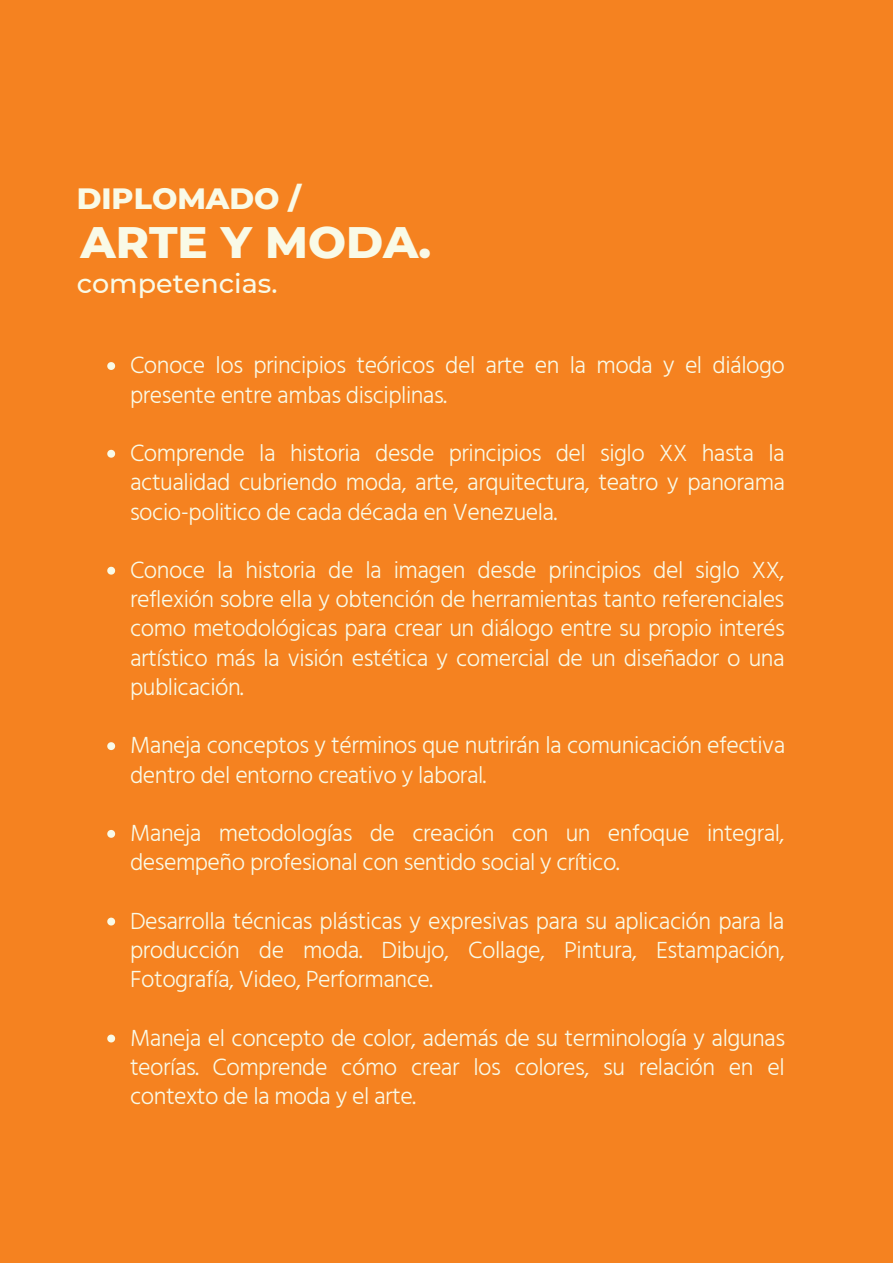
<style>
.page{position:relative;width:893px;height:1264px;background:#fff}
.page>*{position:absolute;margin:0;border:0;box-sizing:border-box;transform-origin:0 0}
.t1{font:800 45px "Montserrat";color:#f9fae7}
.t2{font:800 30px "Montserrat";color:#f9fae7}
.t3{font:500 27px "Montserrat";color:#f9fae7}
.t4{font:300 24px/29.2px "Hind Madurai";letter-spacing:-.02em;color:#f9fae7;text-align:justify}
</style>
<div class="page">
<div style="left:0;top:0;width:892px;height:1262px;background:#f58220"></div>
<svg style="left:107px;top:362px;width:8px;height:8px"></svg>
<svg style="left:107px;top:450px;width:8px;height:7px"></svg>
<svg style="left:107px;top:566px;width:8px;height:8px"></svg>
<svg style="left:107px;top:742px;width:8px;height:8px"></svg>
<svg style="left:107px;top:830px;width:8px;height:7px"></svg>
<svg style="left:107px;top:917px;width:8px;height:8px"></svg>
<svg style="left:107px;top:1034px;width:8px;height:8px"></svg>
<p class="t2" style="left:77px;top:180px;width:226px">DIPLOMADO /</p>
<p class="t1" style="left:80px;top:214px;width:352px">ARTE Y MODA.</p>
<p class="t3" style="left:77px;top:267px;width:202px">competencias.</p>
<p class="t4" style="left:130px;top:352px;width:656px">Conoce los principios teóricos del arte en la moda y el diálogo presente entre ambas disciplinas.</p>
<p class="t4" style="left:130px;top:439px;width:656px">Comprende la historia desde principios del siglo XX hasta la actualidad cubriendo moda, arte, arquitectura, teatro y panorama socio-politico de cada década en Venezuela.</p>
<p class="t4" style="left:130px;top:556px;width:656px">Conoce la historia de la imagen desde principios del siglo XX, reflexión sobre ella y obtención de herramientas tanto referenciales como metodológicas para crear un diálogo entre su propio interés artístico más la visión estética y comercial de un diseñador o una publicación.</p>
<p class="t4" style="left:130px;top:731px;width:656px">Maneja conceptos y términos que nutrirán la comunicación efectiva dentro del entorno creativo y laboral.</p>
<p class="t4" style="left:130px;top:819px;width:656px">Maneja metodologías de creación con un enfoque integral, desempeño profesional con sentido social y crítico.</p>
<p class="t4" style="left:130px;top:907px;width:656px">Desarrolla técnicas plásticas y expresivas para su aplicación para la producción de moda. Dibujo, Collage, Pintura, Estampación, Fotografía, Video, Performance.</p>
<p class="t4" style="left:130px;top:1024px;width:656px">Maneja el concepto de color, además de su terminología y algunas teorías. Comprende cómo crear los colores, su relación en el contexto de la moda y el arte.</p>
</div>
